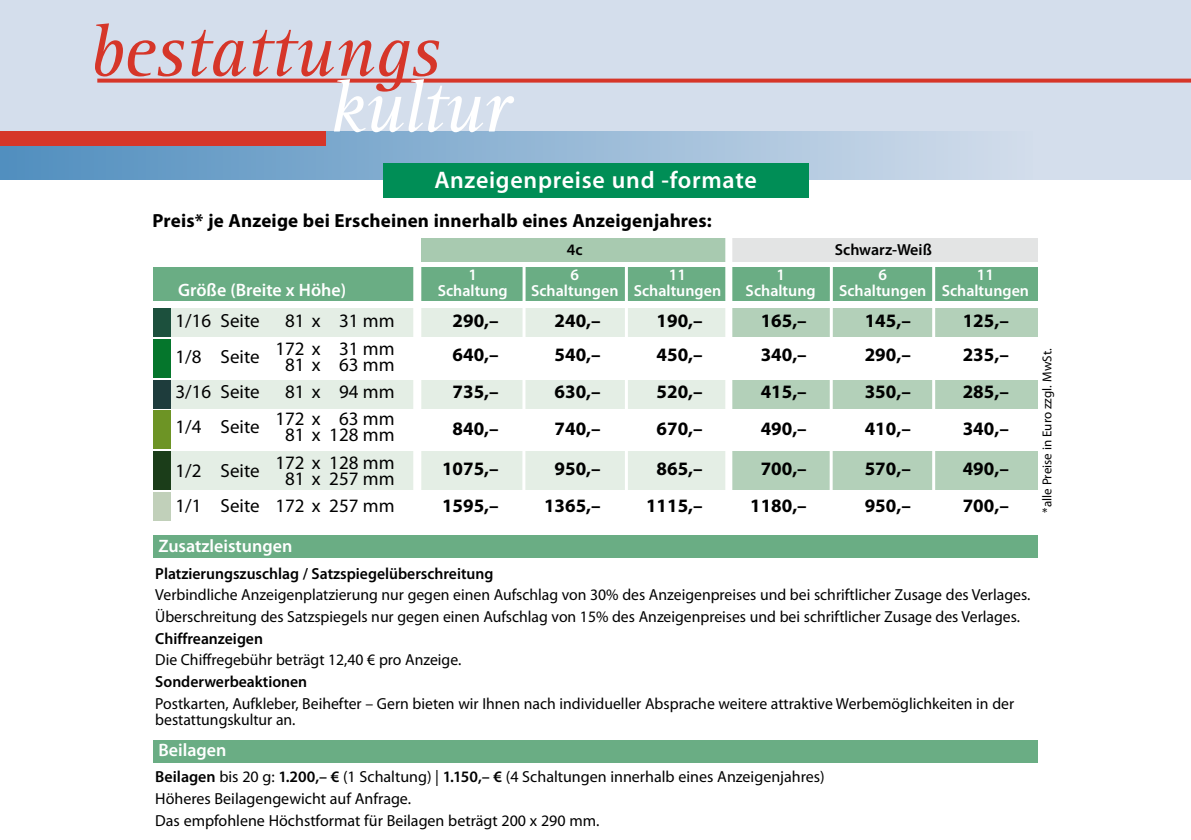
<style>
.page{position:relative;width:1191px;height:840px;background:#fff}
.page>*{position:absolute;margin:0;border:0;box-sizing:border-box;transform-origin:0 0}
.t1{font:italic 75.2px "Rotis Serif";color:#d63629}
.t2{font:italic 75.2px "Rotis Serif";letter-spacing:-.025em;color:#fff}
.t3{font:600 24px "Myriad Pro";letter-spacing:.03em;color:#fff}
.t4{font:700 19px "Myriad Pro";color:#000}
.t5{font:19px/27.4px "Myriad Pro";color:#000;text-align:right}
.t6{font:600 18px "Myriad Pro";color:#fff}
.t7{font:16px/21.6px "Myriad Pro";color:#000}
.t8{font:600 16px "Myriad Pro";color:#000}
.t9{font:600 16px/16px "Myriad Pro";color:#fff;text-align:center}
.t10{font:13px "Myriad Pro";color:#000}
.s1{font-weight:600}
</style>
<div class="page">
<div style="left:0;top:0;width:1191px;height:180px;background:#d4deec"></div>
<div style="left:0;top:131px;width:1032px;height:49px;background:linear-gradient(to right,#508ebf,#d2ddeb)"></div>
<svg style="left:97px;top:79px;width:1094px;height:4px;background:#d5463c"></svg>
<div style="left:0;top:132px;width:325px;height:14px;background:#d63629"></div>
<div style="left:164px;top:308px;width:565px;height:28px;background:#e4eee5"></div>
<div style="left:164px;top:379px;width:565px;height:29px;background:#e4eee5"></div>
<div style="left:164px;top:451px;width:565px;height:38px;background:#e4eee5"></div>
<div style="left:729px;top:308px;width:308px;height:28px;background:#b3d0b9"></div>
<div style="left:729px;top:379px;width:308px;height:29px;background:#b3d0b9"></div>
<div style="left:729px;top:451px;width:308px;height:38px;background:#b3d0b9"></div>
<div style="left:153px;top:338px;width:18px;height:39px;background:#05762c"></div>
<div style="left:153px;top:410px;width:18px;height:38px;background:#6d9425"></div>
<div style="left:153px;top:491px;width:18px;height:29px;background:#c1d0ba"></div>
<div style="left:153px;top:308px;width:18px;height:28px;background:#1c503d"></div>
<div style="left:153px;top:379px;width:18px;height:29px;background:#1e3c3c"></div>
<div style="left:153px;top:451px;width:18px;height:38px;background:#1b3d19"></div>
<div style="left:383px;top:163px;width:425px;height:34px;background:#008e56"></div>
<div style="left:153px;top:267px;width:884px;height:33px;background:#6aad84"></div>
<div style="left:413px;top:258px;width:8px;height:268px;background:#fff"></div>
<hr style="left:522px;top:257px;width:3px;height:269px;background:#fff">
<hr style="left:625px;top:255px;width:3px;height:271px;background:#fff">
<svg style="left:829px;top:267px;width:4px;height:223px"></svg>
<hr style="left:932px;top:255px;width:3px;height:271px;background:#fff">
<div style="left:728px;top:238px;width:309px;height:24px;background:#e3e4e4"></div>
<div style="left:421px;top:238px;width:308px;height:24px;background:#a8cab0"></div>
<div style="left:725px;top:231px;width:7px;height:289px;background:#fff"></div>
<div style="left:153px;top:534px;width:884px;height:23px;background:#6aad84"></div>
<div style="left:153px;top:739px;width:884px;height:23px;background:#6aad84"></div>
<h1 class="t1" style="left:90px;top:9px;width:352px">bestattungs</h1>
<h1 class="t2" style="left:328px;top:64px;width:183px">kultur</h1>
<h2 class="t3" style="left:434px;top:166px;width:324px">Anzeigenpreise und -formate</h2>
<p class="t4" style="left:153px;top:210px;width:561px">Preis* je Anzeige bei Erscheinen innerhalb eines Anzeigenjahres:</p>
<p class="t6" style="left:178px;top:280px;width:169px">Größe (Breite x Höhe)</p>
<p class="t9" style="left:438px;top:267px;width:72px">1<br>Schaltung</p>
<p class="t8" style="left:567px;top:241px;width:17px">4c</p>
<p class="t8" style="left:834px;top:241px;width:99px">Schwarz-Weiß</p>
<p class="t9" style="left:531px;top:267px;width:89px">6<br>Schaltungen</p>
<p class="t9" style="left:633px;top:267px;width:89px">11<br>Schaltungen</p>
<p class="t9" style="left:745px;top:267px;width:72px">1<br>Schaltung</p>
<p class="t9" style="left:839px;top:267px;width:89px">6<br>Schaltungen</p>
<p class="t9" style="left:941px;top:267px;width:89px">11<br>Schaltungen</p>
<p class="t5" style="left:175px;top:307px;width:86px">1/16 Seite</p>
<p class="t5" style="left:285px;top:307px;width:111px">81 x 31 mm</p>
<p class="t4" style="left:452px;top:310px;width:48px">290,–</p>
<p class="t4" style="left:554px;top:310px;width:48px">240,–</p>
<p class="t4" style="left:656px;top:310px;width:48px">190,–</p>
<p class="t4" style="left:760px;top:310px;width:48px">165,–</p>
<p class="t4" style="left:864px;top:310px;width:48px">145,–</p>
<p class="t4" style="left:962px;top:310px;width:48px">125,–</p>
<p class="t5" style="left:175px;top:339px;width:220px">1/8 Seite 172 x 31 mm</p>
<p class="t4" style="left:452px;top:343px;width:48px">640,–</p>
<p class="t4" style="left:554px;top:343px;width:48px">540,–</p>
<p class="t4" style="left:656px;top:343px;width:48px">450,–</p>
<p class="t4" style="left:760px;top:343px;width:48px">340,–</p>
<p class="t4" style="left:864px;top:343px;width:48px">290,–</p>
<p class="t4" style="left:962px;top:343px;width:48px">235,–</p>
<p class="t5" style="left:285px;top:351px;width:111px">81 x 63 mm</p>
<p class="t5" style="left:175px;top:378px;width:86px">3/16 Seite</p>
<p class="t5" style="left:285px;top:378px;width:111px">81 x 94 mm</p>
<p class="t4" style="left:452px;top:381px;width:48px">735,–</p>
<p class="t4" style="left:554px;top:381px;width:48px">630,–</p>
<p class="t4" style="left:656px;top:381px;width:48px">520,–</p>
<p class="t4" style="left:760px;top:381px;width:48px">415,–</p>
<p class="t4" style="left:864px;top:381px;width:48px">350,–</p>
<p class="t4" style="left:962px;top:381px;width:48px">285,–</p>
<p class="t5" style="left:175px;top:409px;width:220px">1/4 Seite 172 x 63 mm</p>
<p class="t4" style="left:452px;top:418px;width:48px">840,–</p>
<p class="t4" style="left:554px;top:418px;width:48px">740,–</p>
<p class="t4" style="left:656px;top:418px;width:48px">670,–</p>
<p class="t4" style="left:760px;top:418px;width:48px">490,–</p>
<p class="t4" style="left:864px;top:418px;width:48px">410,–</p>
<p class="t4" style="left:962px;top:418px;width:48px">340,–</p>
<p class="t5" style="left:175px;top:421px;width:220px">81 x 128 mm<br>1/2 Seite 172 x 128 mm</p>
<p class="t4" style="left:442px;top:457px;width:58px">1075,–</p>
<p class="t4" style="left:554px;top:457px;width:48px">950,–</p>
<p class="t4" style="left:656px;top:457px;width:48px">865,–</p>
<p class="t4" style="left:760px;top:457px;width:48px">700,–</p>
<p class="t4" style="left:864px;top:457px;width:48px">570,–</p>
<p class="t4" style="left:962px;top:457px;width:48px">490,–</p>
<p class="t5" style="left:285px;top:465px;width:111px">81 x 257 mm</p>
<p class="t5" style="left:175px;top:492px;width:220px">1/1 Seite 172 x 257 mm</p>
<p class="t4" style="left:442px;top:495px;width:58px">1595,–</p>
<p class="t4" style="left:544px;top:495px;width:58px">1365,–</p>
<p class="t4" style="left:646px;top:495px;width:58px">1115,–</p>
<p class="t4" style="left:750px;top:495px;width:58px">1180,–</p>
<p class="t4" style="left:864px;top:495px;width:48px">950,–</p>
<p class="t4" style="left:962px;top:495px;width:48px">700,–</p>
<p class="t6" style="left:158px;top:535px;width:136px">Zusatzleistungen</p>
<p class="t8" style="left:155px;top:564px;width:340px">Platzierungszuschlag / Satzspiegelüberschreitung</p>
<p class="t7" style="left:155px;top:584px;width:876px">Verbindliche Anzeigenplatzierung nur gegen einen Aufschlag von 30% des Anzeigenpreises und bei schriftlicher Zusage des Verlages.<br>Überschreitung des Satzspiegels nur gegen einen Aufschlag von 15% des Anzeigenpreises und bei schriftlicher Zusage des Verlages.</p>
<p class="t8" style="left:155px;top:629px;width:109px">Chiffreanzeigen</p>
<p class="t7" style="left:155px;top:649px;width:307px">Die Chiffregebühr beträgt 12,40 € pro Anzeige.</p>
<p class="t8" style="left:155px;top:672px;width:153px">Sonderwerbeaktionen</p>
<p class="t7" style="left:155px;top:695px;width:860px;line-height:16px">Postkarten, Aufkleber, Beihefter – Gern bieten wir Ihnen nach individueller Absprache weitere attraktive Werbemöglichkeiten in der bestattungskultur an.</p>
<p class="t6" style="left:158px;top:740px;width:70px">Beilagen</p>
<p class="t7" style="left:155px;top:765px;width:671px"><span class="s1">Beilagen</span> bis 20 g: <span class="s1">1.200,– €</span> (1 Schaltung) | <span class="s1">1.150,– €</span> (4 Schaltungen innerhalb eines Anzeigenjahres)<br>Höheres Beilagengewicht auf Anfrage.<br>Das empfohlene Höchstformat für Beilagen beträgt 200 x 290 mm.</p>
<p class="t10" style="left:1040px;top:512px;width:166px;rotate:-90deg">*alle Preise in Euro zzgl. MwSt.</p>
</div>
